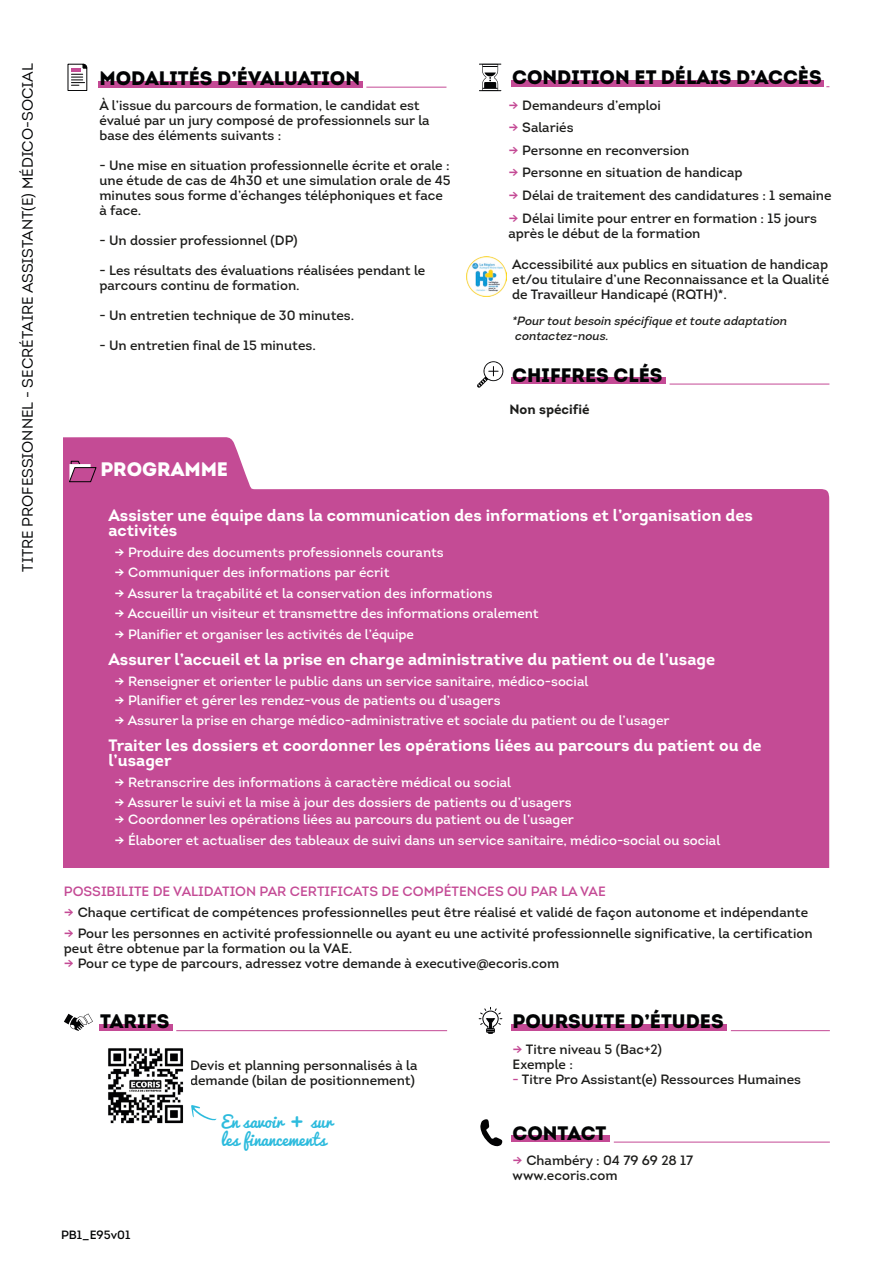
<style>
.page{position:relative;width:893px;height:1263px;background:#fff}
.page>*{position:absolute;margin:0;border:0;box-sizing:border-box;transform-origin:0 0}
.t1{font:900 19.5px "Intro";color:#020304}
.t2{font:900 19.5px "Intro";color:#fff}
.t3{font:700 16.5px/15px "Intro";color:#fff}
.t4{font:16.5px/18px "Pacifico";color:#2dbbdd}
.t5{font:15px "Intro Book Caps";color:#020304}
.t6{font:13.5px/15px "Intro";color:#1d1d1b}
.t7{font:13.5px "Intro";color:#fff}
.t8{font:13.5px "Intro";color:#c44a95}
.t9{font:700 13.5px "Intro";color:#1d1d1b}
.t10{font:italic 12px/15px "Intro";color:#1d1d1b}
.t11{font:12px "Intro";color:#020304}
.s1{color:#c44a95}
.s2{font-size:25.5px}
</style>
<div class="page">
<svg style="left:68px;top:64px;width:19px;height:27px"></svg>
<div style="left:98px;top:81px;width:264px;height:6px;background:#c44a95"></div>
<hr style="left:366px;top:87px;width:80px;height:1px;background:#c44a95">
<svg style="left:479px;top:1007px;width:23px;height:27px"></svg>
<svg style="left:64px;top:1013px;width:29px;height:18px"></svg>
<svg style="left:480px;top:1119px;width:22px;height:27px"></svg>
<img style="left:108px;top:1048px;width:76px;height:76px">
<div style="left:99px;top:1024px;width:73px;height:7px;background:#c44a95"></div>
<hr style="left:176px;top:1030px;width:271px;height:1px;background:#c44a95">
<div style="left:511px;top:1024px;width:216px;height:6px;background:#c44a95"></div>
<hr style="left:731px;top:1030px;width:99px;height:1px;background:#c44a95">
<div style="left:511px;top:1136px;width:99px;height:6px;background:#c44a95"></div>
<hr style="left:614px;top:1142px;width:216px;height:1px;background:#c44a95">
<svg style="left:191px;top:1105px;width:25px;height:15px"></svg>
<svg style="left:64px;top:437px;width:765px;height:430px;background:#c95b9e"></svg>
<svg style="left:69px;top:461px;width:27px;height:21px"></svg>
<svg style="left:479px;top:64px;width:22px;height:27px"></svg>
<div style="left:511px;top:80px;width:313px;height:7px;background:#c44a95"></div>
<svg style="left:477px;top:361px;width:26px;height:27px"></svg>
<div style="left:511px;top:378px;width:155px;height:6px;background:#c44a95"></div>
<hr style="left:670px;top:384px;width:159px;height:1px;background:#c44a95">
<img style="left:467px;top:256px;width:40px;height:40px">
<p class="t5" style="left:19px;top:571px;width:510px;rotate:-90deg">titre professionnel - secrétaire assistant(e) médico-social</p>
<h1 class="t1" style="left:99px;top:65px;width:262px">MODALITÉS D’ÉVALUATION</h1>
<h1 class="t1" style="left:512px;top:65px;width:311px">CONDITION ET DÉLAIS D’ACCÈS</h1>
<p class="t6" style="left:99px;top:98px;width:332px">À l’issue du parcours de formation, le candidat est évalué par un jury composé de professionnels sur la base des éléments suivants :</p>
<p class="t6" style="left:99px;top:158px;width:353px">- Une mise en situation professionnelle écrite et orale : une étude de cas de 4h30 et une simulation orale de 45 minutes sous forme d’échanges téléphoniques et face à face.</p>
<p class="t6" style="left:99px;top:233px;width:200px">- Un dossier professionnel (DP)</p>
<p class="t6" style="left:99px;top:263px;width:327px">- Les résultats des évaluations réalisées pendant le parcours continu de formation.</p>
<p class="t6" style="left:99px;top:308px;width:256px">- Un entretien technique de 30 minutes.</p>
<p class="t6" style="left:99px;top:338px;width:218px">- Un entretien final de 15 minutes.</p>
<p class="t6" style="left:508px;top:98px;width:154px"><span class="s1">→</span> Demandeurs d’emploi</p>
<p class="t6" style="left:508px;top:120px;width:67px"><span class="s1">→</span> Salariés</p>
<p class="t6" style="left:508px;top:143px;width:182px"><span class="s1">→</span> Personne en reconversion</p>
<p class="t6" style="left:508px;top:165px;width:236px"><span class="s1">→</span> Personne en situation de handicap</p>
<p class="t6" style="left:508px;top:188px;width:325px"><span class="s1">→</span> Délai de traitement des candidatures : 1 semaine</p>
<p class="t6" style="left:508px;top:210px;width:310px"><span class="s1">→</span> Délai limite pour entrer en formation : 15 jours après le début de la formation</p>
<p class="t6" style="left:512px;top:256px;width:318px;text-align:justify">Accessibilité aux publics en situation de handicap et/ou titulaire d’une Reconnaissance et la Qualité de Travailleur Handicapé (RQTH)*.</p>
<p class="t10" style="left:512px;top:314px;width:277px">*Pour tout besoin spécifique et toute adaptation contactez-nous.</p>
<h1 class="t1" style="left:512px;top:362px;width:152px">CHIFFRES CLÉS</h1>
<p class="t9" style="left:510px;top:401px;width:81px">Non spécifié</p>
<h1 class="t2" style="left:100px;top:457px;width:129px">PROGRAMME</h1>
<p class="t3" style="left:108px;top:508px;width:646px">Assister une équipe dans la communication des informations et l’organisation des activités</p>
<p class="t7" style="left:114px;top:544px;width:331px">→ Produire des documents professionnels courants</p>
<p class="t7" style="left:114px;top:564px;width:277px">→ Communiquer des informations par écrit</p>
<p class="t7" style="left:114px;top:585px;width:380px">→ Assurer la traçabilité et la conservation des informations</p>
<p class="t7" style="left:114px;top:605px;width:426px">→ Accueillir un visiteur et transmettre des informations oralement</p>
<p class="t7" style="left:114px;top:626px;width:301px">→ Planifier et organiser les activités de l’équipe</p>
<p class="t3" style="left:108px;top:652px;width:608px">Assurer l’accueil et la prise en charge administrative du patient ou de l’usage</p>
<p class="t7" style="left:114px;top:673px;width:475px">→ Renseigner et orienter le public dans un service sanitaire, médico-social</p>
<p class="t7" style="left:114px;top:692px;width:388px">→ Planifier et gérer les rendez-vous de patients ou d’usagers</p>
<p class="t7" style="left:114px;top:711px;width:557px">→ Assurer la prise en charge médico-administrative et sociale du patient ou de l’usager</p>
<p class="t3" style="left:108px;top:738px;width:655px">Traiter les dossiers et coordonner les opérations liées au parcours du patient ou de l’usager</p>
<p class="t7" style="left:114px;top:774px;width:398px">→ Retranscrire des informations à caractère médical ou social</p>
<p class="t7" style="left:114px;top:794px;width:459px">→ Assurer le suivi et la mise à jour des dossiers de patients ou d’usagers</p>
<p class="t7" style="left:114px;top:811px;width:461px">→ Coordonner les opérations liées au parcours du patient ou de l’usager</p>
<p class="t7" style="left:114px;top:831px;width:607px">→ Élaborer et actualiser des tableaux de suivi dans un service sanitaire, médico-social ou social</p>
<p class="t8" style="left:64px;top:883px;width:543px">POSSIBILITE DE VALIDATION PAR CERTIFICATS DE COMPÉTENCES OU PAR LA VAE</p>
<p class="t6" style="left:64px;top:905px;width:746px"><span class="s1">→</span> Chaque certificat de compétences professionnelles peut être réalisé et validé de façon autonome et indépendante</p>
<p class="t6" style="left:64px;top:926px;width:750px"><span class="s1">→</span> Pour les personnes en activité professionnelle ou ayant eu une activité professionnelle significative, la certification peut être obtenue par la formation ou la VAE.</p>
<p class="t6" style="left:64px;top:956px;width:497px"><span class="s1">→</span> Pour ce type de parcours, adressez votre demande à executive@ecoris.com</p>
<h1 class="t1" style="left:100px;top:1008px;width:71px">TARIFS</h1>
<p class="t6" style="left:190px;top:1057px;width:229px">Devis et planning personnalisés à la demande (bilan de positionnement)</p>
<p class="t4" style="left:221px;top:1114px;width:113px">En savoir <span class="s2">+</span> sur les financements</p>
<p class="t11" style="left:61px;top:1227px;width:71px">PB1_E95v01</p>
<h1 class="t1" style="left:513px;top:1008px;width:213px">POURSUITE D’ÉTUDES</h1>
<p class="t6" style="left:513px;top:1041px;width:151px"><span class="s1">→</span> Titre niveau 5 (Bac+2)<br>Exemple :</p>
<p class="t6" style="left:513px;top:1071px;width:290px"><span class="s1">-</span> Titre Pro Assistant(e) Ressources Humaines</p>
<h1 class="t1" style="left:513px;top:1120px;width:95px">CONTACT</h1>
<p class="t6" style="left:513px;top:1153px;width:182px"><span class="s1">→</span> Chambéry : 04 79 69 28 17 www.ecoris.com</p>
</div>
